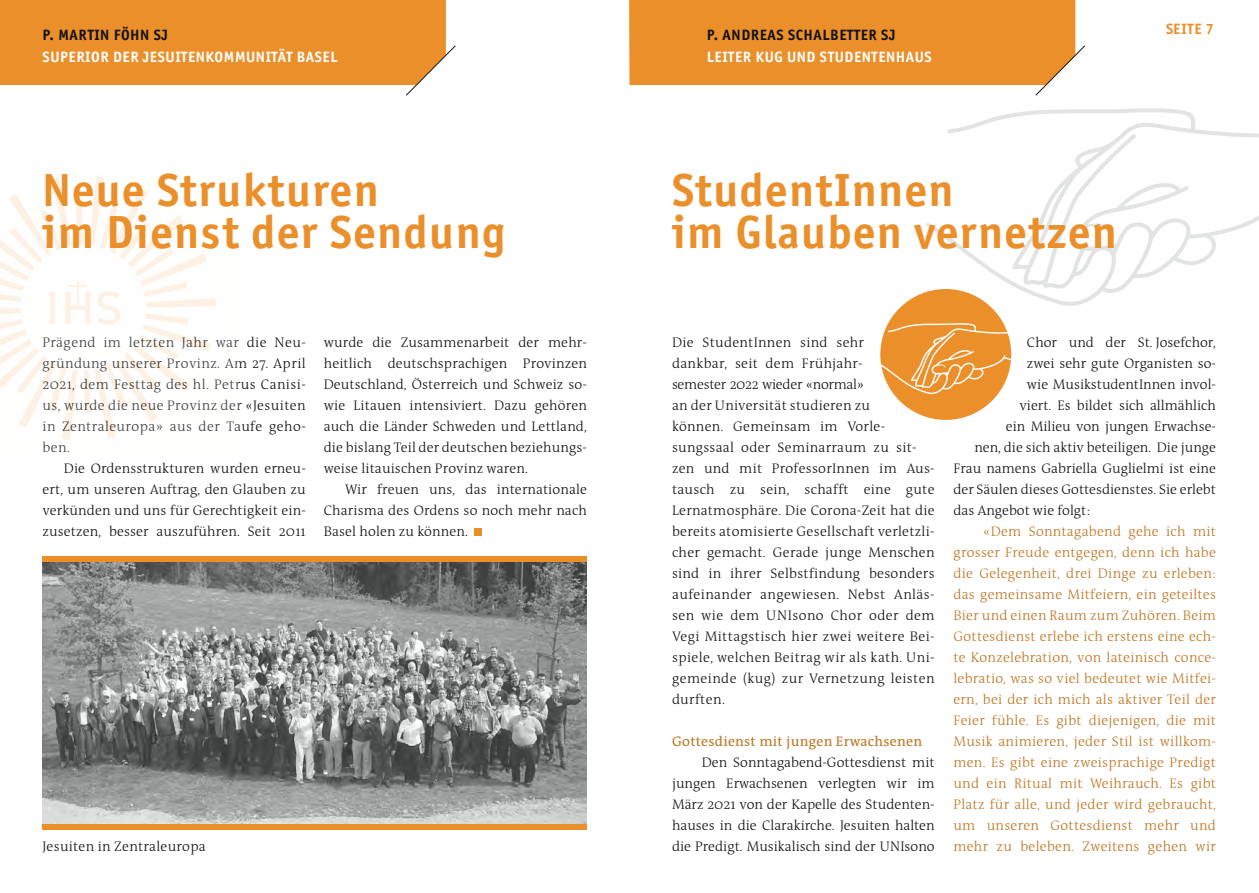
<style>
.page{position:relative;width:1259px;height:893px;background:#fff}
.page>*{position:absolute;margin:0;border:0;box-sizing:border-box;transform-origin:0 0}
.t1{font:700 46.5px/41.8px "Officina San ITC";letter-spacing:.03em;color:#eb8f2b}
.t2{font:700 15px "Officina San ITC";letter-spacing:.04em;color:#fff}
.t3{font:700 15px "Officina San ITC";letter-spacing:.04em;color:#121212}
.t4{font:700 15px "Officina San ITC";letter-spacing:.05em;color:#eb8f2b}
.t5{font:300 13.95px/21px "The Antiqua B3";letter-spacing:.015em;color:#121212;text-align:justify}
.t6{font:300 13.95px/21px "The Antiqua B3";letter-spacing:.02em;color:#bd7622;text-align:justify}
.t7{font:13.95px "The Antiqua B5";letter-spacing:.02em;color:#bd7622}
</style>
<div class="page">
<svg style="left:0;top:0;width:456px;height:96px;background:#ec9e48"></svg>
<svg style="left:629px;top:0;width:456px;height:96px;background:#ed9e48"></svg>
<svg style="left:926px;top:108px;width:333px;height:201px"></svg>
<div style="left:474px;top:528px;width:8px;height:8px;background:#eb8f2b"></div>
<img style="left:0;top:176px;width:216px;height:264px">
<div style="left:880px;top:289px;width:131px;height:131px;background:#eb8f2b;border-radius:50%"></div>
<svg style="left:880px;top:322px;width:131px;height:73px"></svg>
<img style="left:43px;top:561px;width:544px;height:263px">
<div style="left:43px;top:824px;width:544px;height:5px;background:#eb8f2b"></div>
<div style="left:43px;top:556px;width:544px;height:5px;background:#eb8f2b"></div>
<p class="t3" style="left:43px;top:25px;width:127px">P. MARTIN FÖHN SJ</p>
<p class="t2" style="left:43px;top:48px;width:297px">SUPERIOR DER JESUITENKOMMUNITÄT BASEL</p>
<h1 class="t1" style="left:43px;top:169px;width:464px">Neue Strukturen<br>im Dienst der Sendung</h1>
<p class="t5" style="left:43px;top:332px;width:265px">Prägend im letzten Jahr war die Neu&shy;gründung unserer Provinz. Am 27. April 2021, dem Festtag des hl. Petrus Canisi&shy;us, wurde die neue Provinz der «Jesuiten in Zentraleuropa» aus der Taufe geho&shy;ben.</p>
<p class="t5" style="left:43px;top:458px;width:265px;text-indent:21px">Die Ordensstrukturen wurden erneu&shy;ert, um unseren Auftrag, den Glauben zu verkünden und uns für Gerechtigkeit ein&shy;zusetzen, besser auszuführen. Seit 2011</p>
<p class="t5" style="left:324px;top:332px;width:265px">wurde die Zusammenarbeit der mehr&shy;heitlich deutschsprachigen Provinzen Deutschland, Österreich und Schweiz so&shy;wie Litauen intensiviert. Dazu gehören auch die Länder Schweden und Lettland, die bislang Teil der deutschen beziehungs&shy;weise litauischen Provinz waren.</p>
<p class="t5" style="left:324px;top:479px;width:265px;text-indent:21px">Wir freuen uns, das internationale Charisma des Ordens so noch mehr nach Basel holen zu können.</p>
<p class="t5" style="left:43px;top:836px;width:165px">Jesuiten in Zentraleuropa</p>
<p class="t3" style="left:707px;top:25px;width:190px">P. ANDREAS SCHALBETTER SJ</p>
<p class="t2" style="left:707px;top:48px;width:226px">LEITER KUG UND STUDENTENHAUS</p>
<h1 class="t1" style="left:672px;top:169px;width:446px">StudentInnen<br>im Glauben vernetzen</h1>
<p class="t4" style="left:1166px;top:19px;width:49px">SEITE 7</p>
<p class="t5" style="left:672px;top:332px;width:264px;text-align:left">Die StudentInnen sind sehr<br>dankbar, seit dem Frühjahr-<br>semester 2022 wieder «normal»<br>an der Universität studieren zu<br>können. Gemeinsam im Vorle&shy;sungssaal oder Seminarraum zu sit&shy;zen und mit ProfessorInnen im Aus&shy;tausch zu sein, schafft eine gute Lernatmosphäre. Die Corona-Zeit hat die bereits atomisierte Gesellschaft verletzli&shy;cher gemacht. Gerade junge Menschen sind in ihrer Selbstfindung besonders aufeinander angewiesen. Nebst Anläs&shy;sen wie dem UNIsono Chor oder dem Vegi Mittagstisch hier zwei weitere Bei&shy;spiele, welchen Beitrag wir als kath. Uni&shy;gemeinde (kug) zur Vernetzung leisten durften.</p>
<p class="t7" style="left:672px;top:734px;width:252px">Gottesdienst mit jungen Erwachsenen</p>
<p class="t5" style="left:672px;top:752px;width:264px;text-indent:30px">Den Sonntagabend-Gottesdienst mit jungen Erwachsenen verlegten wir im März 2021 von der Kapelle des Studenten&shy;hauses in die Clarakirche. Jesuiten halten die Predigt. Musikalisch sind der UNIsono</p>
<p class="t5" style="left:1027px;top:332px;width:191px">Chor und der St. Josefchor,</p>
<p class="t5" style="left:1027px;top:353px;width:190px">zwei sehr gute Organisten so-</p>
<p class="t5" style="left:1027px;top:374px;width:191px">wie MusikstudentInnen invol-</p>
<p class="t5" style="left:1019px;top:395px;width:198px">viert. Es bildet sich allmählich</p>
<p class="t5" style="left:1006px;top:416px;width:212px">ein Milieu von jungen Erwachse-</p>
<p class="t5" style="left:974px;top:437px;width:243px">nen, die sich aktiv beteiligen. Die junge</p>
<p class="t5" style="left:953px;top:458px;width:264px">Frau namens Gabriella Guglielmi ist eine</p>
<p class="t5" style="left:953px;top:479px;width:264px">der Säulen dieses Gottesdienstes. Sie erlebt</p>
<p class="t5" style="left:953px;top:500px;width:138px">das Angebot wie folgt:</p>
<p class="t6" style="left:953px;top:521px;width:264px;text-indent:30px">«Dem Sonntagabend gehe ich mit grosser Freude entgegen, denn ich habe die Gelegenheit, drei Dinge zu erleben: das gemeinsame Mitfeiern, ein geteiltes Bier und einen Raum zum Zuhören. Beim Gottesdienst erlebe ich erstens eine ech&shy;te Konzelebration, von lateinisch conce&shy;lebratio, was so viel bedeutet wie Mitfei&shy;ern, bei der ich mich als aktiver Teil der Feier fühle. Es gibt diejenigen, die mit Musik animieren, jeder Stil ist willkom&shy;men. Es gibt eine zweisprachige Predigt und ein Ritual mit Weihrauch. Es gibt Platz für alle, und jeder wird gebraucht, um unseren Gottesdienst mehr und mehr zu beleben. Zweitens gehen wir</p>
</div>
